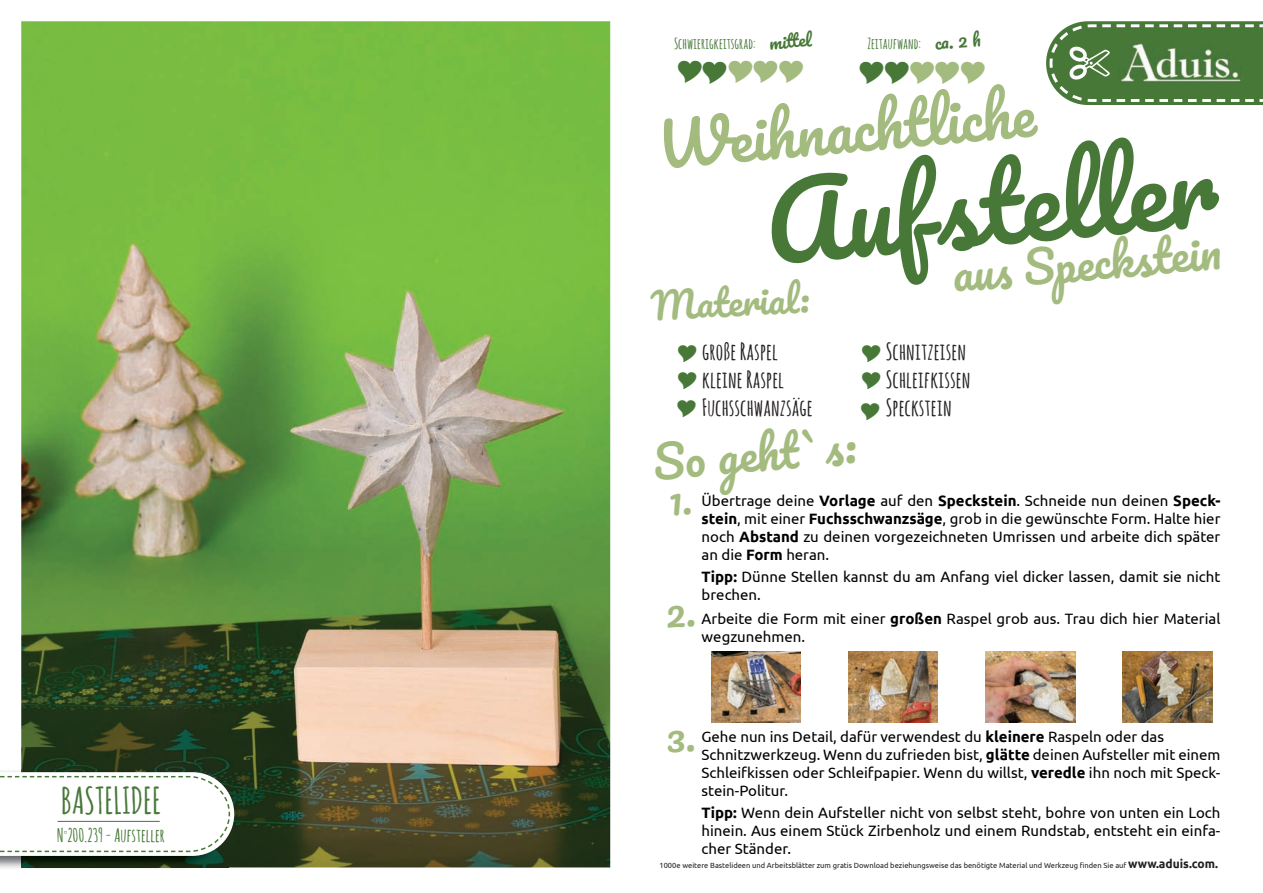
<style>
.page{position:relative;width:1263px;height:893px;background:#fff}
.page>*{position:absolute;margin:0;border:0;box-sizing:border-box;transform-origin:0 0}
.t1{font:102.6px "Pacifico";color:#477838}
.t2{font:58.95px "Pacifico";color:#a3bb7f}
.t3{font:45.45px "Pacifico";color:#a3bb7f}
.t4{font:45px "Pacifico";color:#a3bb7f}
.t5{font:36.75px "Pacifico";color:#a3bb7f}
.t6{font:700 36.45px "Amatic SC";color:#477838}
.t7{font:700 23.25px/27.9px "Amatic SC";color:#231f20}
.t8{font:700 18.45px "Amatic SC";color:#477838}
.t9{font:17.25px "Pacifico";color:#477838}
.t10{font:15px/18px "Ubuntu";color:#000}
.t11{font:700 15px "Amatic SC";color:#477838}
.t12{font:7.5px "Ubuntu";color:#231f20}
.s1{font-weight:700}
.s2{font-weight:700;font-size:12px}
</style>
<div class="page">
<img style="left:21px;top:21px;width:589px;height:846px">
<img style="left:848px;top:651px;width:90px;height:72px">
<img style="left:711px;top:651px;width:90px;height:72px">
<img style="left:985px;top:651px;width:90px;height:72px">
<img style="left:1123px;top:651px;width:89px;height:72px">
<img style="left:0;top:771px;width:229px;height:97px">
<img style="left:21px;top:769px;width:208px;height:98px">
<svg style="left:0;top:772px;width:234px;height:84px"></svg>
<hr style="left:58px;top:821px;width:102px;height:1px;background:#477838">
<svg style="left:1046px;top:21px;width:217px;height:84px;background:#678e5a"></svg>
<h3 class="t6" style="left:61px;top:774px;width:102px">BASTELIDEE</h3>
<p class="t8" style="left:57px;top:822px;width:110px">N<sup>°</sup>200.239 - Aufsteller</p>
<p class="t11" style="left:674px;top:33px;width:83px">Schwierigkeitsgrad:</p>
<p class="t9" style="left:768px;top:34px;width:43px;rotate:-5deg">mitt el</p>
<p class="t11" style="left:867px;top:33px;width:55px">Zeitaufwand:</p>
<p class="t9" style="left:934px;top:34px;width:48px;rotate:-5deg">ca. 2 h</p>
<h2 class="t2" style="left:655px;top:115px;width:380px;rotate:-5deg">Weihnachtliche</h2>
<h1 class="t1" style="left:760px;top:170px;width:451px;rotate:-5deg">Aufsteller</h1>
<h3 class="t4" style="left:950px;top:251px;width:272px;rotate:-5deg">aus Speckstein</h3>
<h3 class="t5" style="left:650px;top:287px;width:160px;rotate:-3deg">Material:</h3>
<h3 class="t7" style="left:702px;top:336px;width:112px">große Raspel kleine Raspel<br>Fuchsschwanzsäge</h3>
<h3 class="t7" style="left:886px;top:336px;width:86px">Schnitzeisen<br>Schleifkissen<br>Speckstein</h3>
<h3 class="t3" style="left:651px;top:439px;width:205px;rotate:-5deg">So geht`s:</h3>
<p class="t10" style="left:702px;top:491px;width:520px;text-align:justify">Übertrage deine <span class="s1">Vorlage</span> auf den <span class="s1">Speckstein</span>. Schneide nun deinen <span class="s1">Speck&shy;stein</span>, mit einer <span class="s1">Fuchsschwanzsäge</span>, grob in die gewünschte Form. Halte hier noch <span class="s1">Abstand</span> zu deinen vorgezeichneten Umrissen und arbeite dich später an die <span class="s1">Form</span> heran.</p>
<p class="t10" style="left:702px;top:567px;width:520px"><span class="s1">Tipp:</span> Dünne Stellen kannst du am Anfang viel dicker lassen, damit sie nicht brechen.</p>
<p class="t10" style="left:702px;top:609px;width:520px">Arbeite die Form mit einer <span class="s1">großen</span> Raspel grob aus. Trau dich hier Material wegzunehmen.</p>
<p class="t10" style="left:701px;top:727px;width:520px">Gehe nun ins Detail, dafür verwendest du <span class="s1">kleinere</span> Raspeln oder das Schnitzwerkzeug. Wenn du zufrieden bist, <span class="s1">glätte</span> deinen Aufsteller mit einem Schleifkissen oder Schleifpapier. Wenn du willst, <span class="s1">veredle</span> ihn noch mit Speck&shy;stein-Politur.</p>
<p class="t10" style="left:701px;top:803px;width:520px;text-align:justify"><span class="s1">Tipp:</span> Wenn dein Aufsteller nicht von selbst steht, bohre von unten ein Loch hinein. Aus einem Stück Zirbenholz und einem Rundstab, entsteht ein einfa&shy;cher Ständer.</p>
<p class="t12" style="left:659px;top:860px;width:560px">1000e weitere Bastelideen und Arbeitsblätter zum gratis Download beziehungsweise das benötigte Material und Werkzeug finden Sie auf <span class="s2">www.aduis.com.</span></p>
</div>
